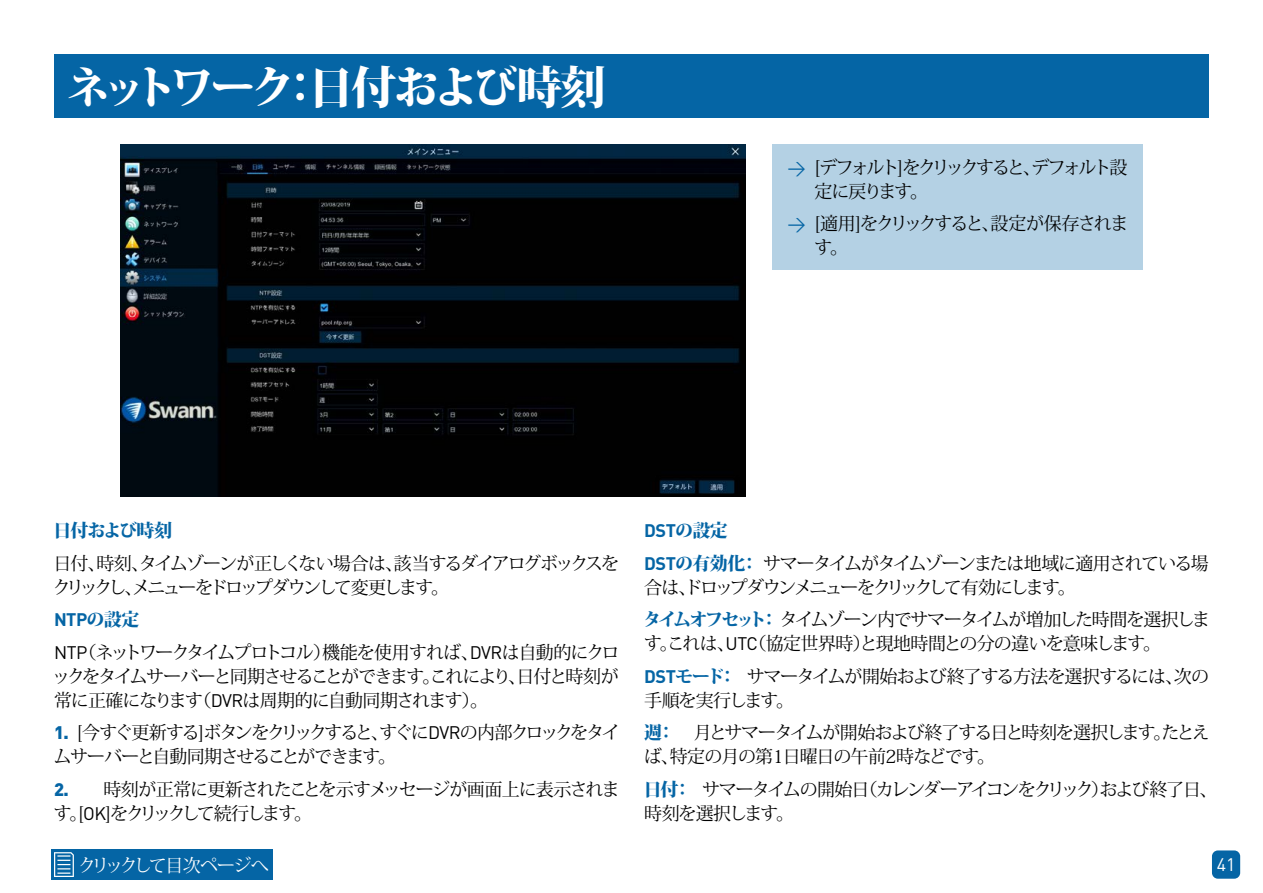
<style>
.page{position:relative;width:1263px;height:893px;background:#fff}
.page>*{position:absolute;margin:0;border:0;box-sizing:border-box;transform-origin:0 0}
.t1{font:800 45px "Koz Min Pr 6 N";letter-spacing:-.11em;color:#fff}
.t2{font:18px/24px "Koz Min Pr 6 N";letter-spacing:-.09em;color:#000}
.t3{font:18px/24px "Koz Min Pr 6 N";letter-spacing:-.06em;color:#000}
.t4{font:18px/24px "Koz Min Pr 6 N";letter-spacing:-.12em;color:#000}
.t5{font:18px/24px "Koz Min Pr 6 N";letter-spacing:-.115em;color:#000}
.t6{font:18px/24px "Koz Min Pr 6 N";letter-spacing:-.13em;color:#000}
.t7{font:18px "Koz Min Pr 6 N";letter-spacing:-.1em;color:#fff}
.t8{font:700 18px "DIN Pro";letter-spacing:-.03em;color:#0565a5}
.t9{font:800 18px "Koz Min Pr 6 N";letter-spacing:-.055em;color:#0565a5}
.t10{font:18px "DIN Pro";color:#fff}
.s1{font-family:"DIN Pro";color:#0565a5}
.s2{font-family:"Koz Min Pr 6 N";font-weight:800}
.s3{font-family:"DIN Pro"}
.s4{font-family:"DIN Pro";font-weight:900;color:#0565a5}
.s5{font-family:"DIN Pro";font-weight:700;color:#0565a5}
.s6{font-weight:800;color:#0565a5}
</style>
<div class="page">
<div style="left:51px;top:849px;width:222px;height:31px;background:#0565a5"></div>
<div style="left:1212px;top:850px;width:28px;height:29px;background:#0565a5;border-radius:6px"></div>
<svg style="left:54px;top:852px;width:20px;height:25px"></svg>
<div style="left:54px;top:54px;width:1155px;height:64px;background:#0565a5"></div>
<img style="left:120px;top:145px;width:625px;height:351px">
<div style="left:772px;top:145px;width:371px;height:125px;background:#b4d1e4"></div>
<h1 class="t1" style="left:65px;top:62px;width:542px">ネットワーク：日付および時刻</h1>
<p class="t6" style="left:815px;top:156px;width:314px;text-indent:-27px"><span class="s1">→</span> [デフォルト]をクリックすると、デフォルト設定に戻ります。</p>
<p class="t2" style="left:814px;top:212px;width:316px;text-indent:-27px"><span class="s1">→</span> [適用]をクリックすると、設定が保存されます。</p>
<p class="t9" style="left:53px;top:520px;width:120px">日付および時刻</p>
<p class="t4" style="left:52px;top:551px;width:568px">日付、時刻、タイムゾーンが正しくない場合は、該当するダイアログボックスをクリックし、メニューをドロップダウンして変更します。</p>
<p class="t8" style="left:54px;top:605px;width:87px">NTP<span class="s2">の設定</span></p>
<p class="t2" style="left:52px;top:640px;width:569px;text-align:justify"><span class="s3">NTP</span>（ネットワークタイムプロトコル）機能を使用すれば、<span class="s3">DVR</span>は自動的にクロックをタイムサーバーと同期させることができます。これにより、日付と時刻が常に正確になります（<span class="s3">DVR</span>は周期的に自動同期されます）。</p>
<p class="t5" style="left:53px;top:721px;width:568px"><span class="s4">1.</span> [今すぐ更新する]ボタンをクリックすると、すぐに<span class="s3">DVR</span>の内部クロックをタイムサーバーと自動同期させることができます。</p>
<p class="t2" style="left:54px;top:777px;width:567px"><span class="s4">2.</span> 時刻が正常に更新されたことを示すメッセージが画面上に表示されます。[<span class="s3">OK</span>]をクリックして続行します。</p>
<p class="t8" style="left:644px;top:516px;width:85px">DST<span class="s2">の設定</span></p>
<p class="t2" style="left:644px;top:551px;width:566px"><span class="s5">DST</span><span class="s6">の有効化：</span>サマータイムがタイムゾーンまたは地域に適用されている場合は、ドロップダウンメニューをクリックして有効にします。</p>
<p class="t3" style="left:643px;top:608px;width:569px"><span class="s6">タイムオフセット：</span>タイムゾーン内でサマータイムが増加した時間を選択します。これは、<span class="s3">UTC</span>（協定世界時）と現地時間との分の違いを意味します。</p>
<p class="t3" style="left:644px;top:664px;width:566px"><span class="s5">DST</span><span class="s6">モード：</span>サマータイムが開始および終了する方法を選択するには、次の手順を実行します。</p>
<p class="t3" style="left:644px;top:721px;width:568px"><span class="s6">週：</span> 月とサマータイムが開始および終了する日と時刻を選択します。たとえば、特定の月の第1日曜日の午前2時などです。</p>
<p class="t2" style="left:644px;top:777px;width:575px"><span class="s6">日付：</span>サマータイムの開始日（カレンダーアイコンをクリック）および終了日、時刻を選択します。</p>
<p class="t7" style="left:78px;top:855px;width:193px">クリックして目次ページへ</p>
<p class="t10" style="left:1217px;top:850px;width:20px">41</p>
</div>
